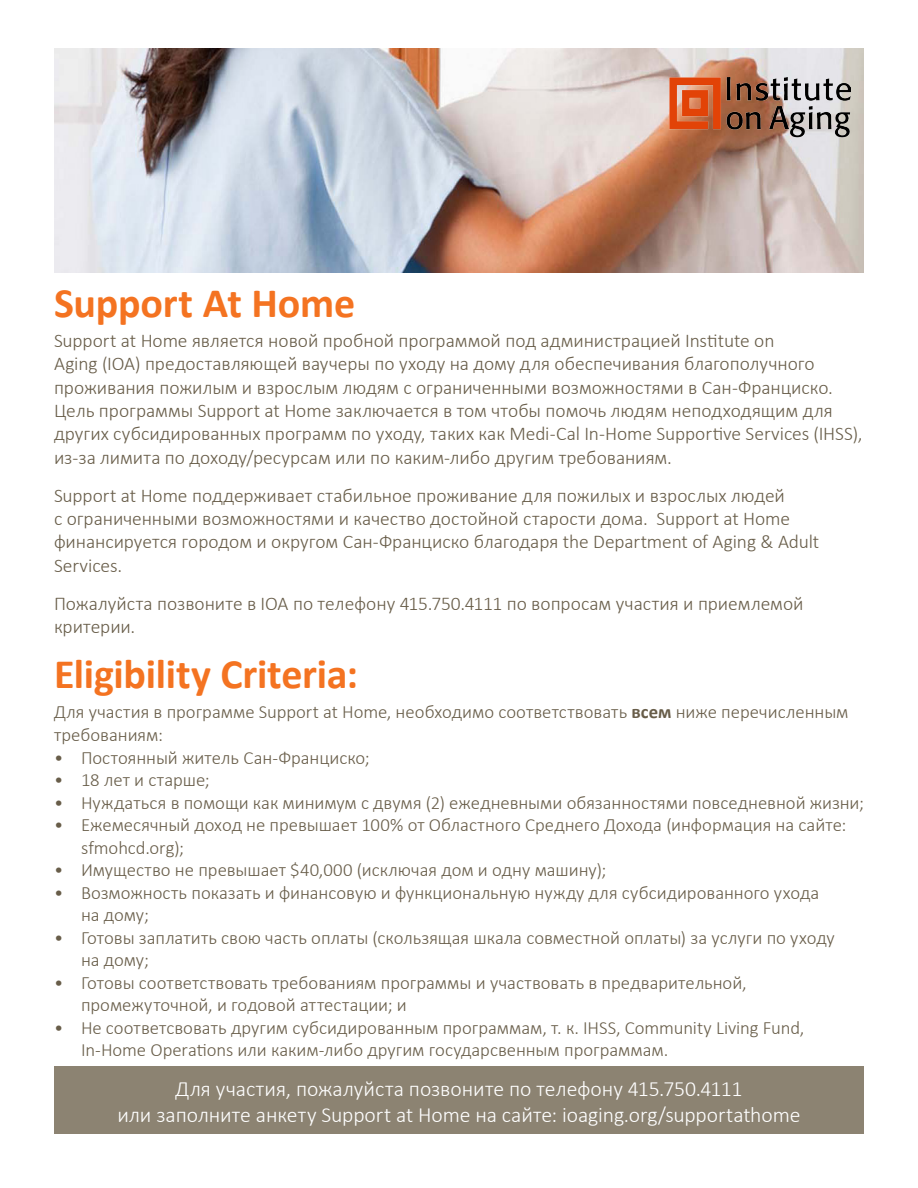
<style>
.page{position:relative;width:918px;height:1188px;background:#fff}
.page>*{position:absolute;margin:0;border:0;box-sizing:border-box;transform-origin:0 0}
.t1{font:700 42px "Calibri";letter-spacing:-.005em;color:#f47321}
.t2{font:300 21.75px/26.1px "Calibri";color:#fff;text-align:center}
.t3{font:300 19.5px/23.4px "Calibri";color:#685d49}
.t4{font:300 18.75px/22.5px "Calibri";color:#685d49}
.s1{font-weight:700}
</style>
<div class="page">
<img style="left:54px;top:49px;width:810px;height:223px">
<div style="left:54px;top:1067px;width:810px;height:67px;background:#8c8372"></div>
<img style="left:662px;top:77px;width:188px;height:61px">
<h1 class="t1" style="left:54px;top:276px;width:303px">Support At Home</h1>
<p class="t3" style="left:54px;top:328px;width:810px">Support at Home является новой пробной программой под администрацией Institute on<br>Aging (IOA) предоставляющей ваучеры по уходу на дому для обеспечивания благополучного проживания пожилым и взрослым людям с ограниченными возможностями в Сан-Франциско.<br>Цель программы Support at Home заключается в том чтобы помочь людям неподходящим для других субсидированных программ по уходу, таких как Medi-Cal In-Home Supportive Services (IHSS), из-за лимита по доходу/ресурсам или по каким-либо другим требованиям.</p>
<p class="t3" style="left:54px;top:483px;width:767px">Support at Home поддерживает стабильное проживание для пожилых и взрослых людей<br>с ограниченными возможностями и качество достойной старости дома. Support at Home финансируется городом и округом Сан-Франциско благодаря the Department of Aging &amp; Adult Services.</p>
<p class="t3" style="left:54px;top:591px;width:751px">Пожалуйста позвоните в IOA по телефону 415.750.4111 по вопросам участия и приемлемой критерии.</p>
<h1 class="t1" style="left:54px;top:648px;width:306px">Eligibility Criteria:</h1>
<p class="t4" style="left:54px;top:700px;width:796px;line-height:23.4px">Для участия в программе Support at Home, необходимо соответствовать <span class="s1">всем</span> ниже перечисленным требованиям:</p>
<p class="t4" style="left:54px;top:746px;width:317px">• Постоянный житель Сан-Франциско;</p>
<p class="t4" style="left:54px;top:768px;width:157px">• 18 лет и старше;</p>
<p class="t4" style="left:54px;top:791px;width:811px">• Нуждаться в помощи как минимум с двумя (2) ежедневными обязанностями повседневной жизни;</p>
<p class="t4" style="left:81px;top:813px;width:767px;text-indent:-27px">• Ежемесячный доход не превышает 100% от Областного Среднего Дохода (информация на сайте: sfmohcd.org);</p>
<p class="t4" style="left:54px;top:858px;width:554px">• Имущество не превышает $40,000 (исключая дом и одну машину);</p>
<p class="t4" style="left:81px;top:881px;width:740px;text-indent:-27px">• Возможность показать и финансовую и функциональную нужду для субсидированного ухода на дому;</p>
<p class="t4" style="left:81px;top:926px;width:755px;text-indent:-27px">• Готовы заплатить свою часть оплаты (скользящая шкала совместной оплаты) за услуги по уходу на дому;</p>
<p class="t4" style="left:81px;top:971px;width:667px;text-indent:-27px">• Готовы соответствовать требованиям программы и участвовать в предварительной, промежуточной, и годовой аттестации; и</p>
<p class="t4" style="left:81px;top:1016px;width:725px;text-indent:-27px">• Не соответсвовать другим субсидированным программам, т. к. IHSS, Community Living Fund,<br>In-Home Operations или каким-либо другим государсвенным программам.</p>
<p class="t2" style="left:118px;top:1075px;width:684px">Для участия, пожалуйста позвоните по телефону 415.750.4111<br>или заполните анкету Support at Home на сайте: ioaging.org/supportathome</p>
</div>
